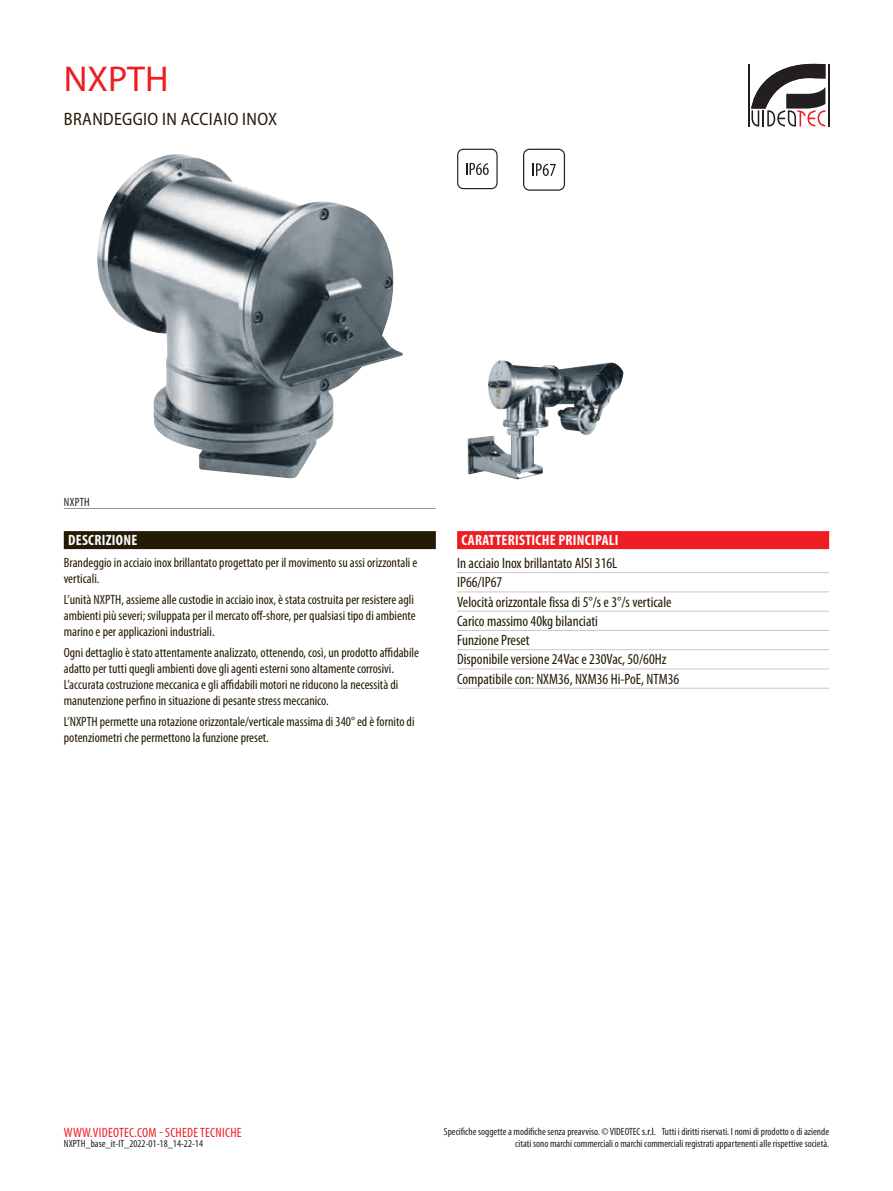
<style>
.page{position:relative;width:893px;height:1191px;background:#fff}
.page>*{position:absolute;margin:0;border:0;box-sizing:border-box;transform-origin:0 0}
.t1{font:36px "Myriad Pro";color:#ee1d23}
.t2{font:semi-condensed 18px "Myriad Pro";letter-spacing:.02em;color:#251a05}
.t3{font:condensed 15px/19.2px "Myriad Pro";color:#251a05}
.t4{font:700 condensed 15px "Myriad Pro";letter-spacing:.02em;color:#fcfcfc}
.t5{font:condensed 13.5px/16.2px "Myriad Pro";color:#251a05}
.t6{font:condensed 13.5px "Myriad Pro";letter-spacing:.02em;color:#ee1d23}
.t7{font:condensed 12px "Myriad Pro";letter-spacing:.02em;color:#231f20}
.t8{font:condensed 10.5px/12.6px "Myriad Pro";color:#231f20;text-align:right}
.s1{color:#000}
</style>
<div class="page">
<hr style="left:748px;top:64px;width:2px;height:62px;background:#231f20">
<hr style="left:828px;top:64px;width:1px;height:62px;background:#231f20">
<svg style="left:751px;top:64px;width:74px;height:63px"></svg>
<img style="left:97px;top:154px;width:306px;height:324px">
<hr style="left:64px;top:508px;width:372px;height:1px;background:#939598">
<svg style="left:457px;top:149px;width:41px;height:40px"></svg>
<svg style="left:523px;top:149px;width:42px;height:41px"></svg>
<img style="left:467px;top:360px;width:157px;height:119px">
<div style="left:64px;top:531px;width:372px;height:18px;background:#251a05"></div>
<div style="left:457px;top:531px;width:372px;height:18px;background:#ee1d23"></div>
<hr style="left:457px;top:572px;width:372px;height:1px;background:#c7c8ca">
<hr style="left:457px;top:591px;width:372px;height:1px;background:#c7c8ca">
<hr style="left:457px;top:611px;width:372px;height:1px;background:#c7c8ca">
<hr style="left:457px;top:630px;width:372px;height:1px;background:#c7c8ca">
<hr style="left:457px;top:649px;width:372px;height:1px;background:#c7c8ca">
<hr style="left:457px;top:668px;width:372px;height:1px;background:#c7c8ca">
<hr style="left:457px;top:688px;width:372px;height:1px;background:#c7c8ca">
<h1 class="t1" style="left:64px;top:59px;width:106px">NXPTH</h1>
<h2 class="t2" style="left:64px;top:109px;width:215px">BRANDEGGIO IN ACCIAIO INOX</h2>
<p class="t7" style="left:64px;top:495px;width:27px">NXPTH</p>
<p class="t4" style="left:68px;top:532px;width:71px">DESCRIZIONE</p>
<p class="t5" style="left:64px;top:555px;width:355px">Brandeggio in acciaio inox brillantato progettato per il movimento su assi orizzontali e verticali.</p>
<p class="t5" style="left:64px;top:591px;width:353px">L’unità NXPTH, assieme alle custodie in acciaio inox, è stata costruita per resistere agli ambienti più severi; sviluppata per il mercato off-shore, per qualsiasi tipo di ambiente marino e per applicazioni industriali.</p>
<p class="t5" style="left:64px;top:644px;width:357px">Ogni dettaglio è stato attentamente analizzato, ottenendo, così, un prodotto affidabile adatto per tutti quegli ambienti dove gli agenti esterni sono altamente corrosivi.<br>L’accurata costruzione meccanica e gli affidabili motori ne riducono la necessità di manutenzione perfino in situazione di pesante stress meccanico.</p>
<p class="t5" style="left:64px;top:713px;width:352px">L’NXPTH permette una rotazione orizzontale/verticale massima di 340° ed è fornito di potenziometri che permettono la funzione preset.</p>
<p class="t4" style="left:461px;top:532px;width:159px">CARATTERISTICHE PRINCIPALI</p>
<p class="t3" style="left:457px;top:554px;width:224px">In acciaio Inox brillantato AISI 316L<br>IP66/IP67<br>Velocità orizzontale fissa di 5°/s e 3°/s verticale Carico massimo 40kg bilanciati<br>Funzione Preset<br>Disponibile versione 24Vac e 230Vac, 50/60Hz Compatibile con: NXM36, NXM36 Hi-PoE, NTM36</p>
<p class="t6" style="left:64px;top:1125px;width:179px">WWW.VIDEOTEC.COM - SCHEDE TECNICHE</p>
<p class="t8" style="left:444px;top:1125px;width:214px">Specifiche soggette a modifiche senza preavviso. © VIDEOTEC <span class="s1">s.r.l.</span></p>
<p class="t8" style="left:515px;top:1125px;width:315px">Tutti i diritti riservati. I nomi di prodotto o di aziende<br>citati sono marchi commerciali o marchi commerciali registrati appartenenti alle rispettive società.</p>
<p class="t8" style="left:64px;top:1137px;width:141px">NXPTH_base_it-IT_2022-01-18_14-22-14</p>
</div>
